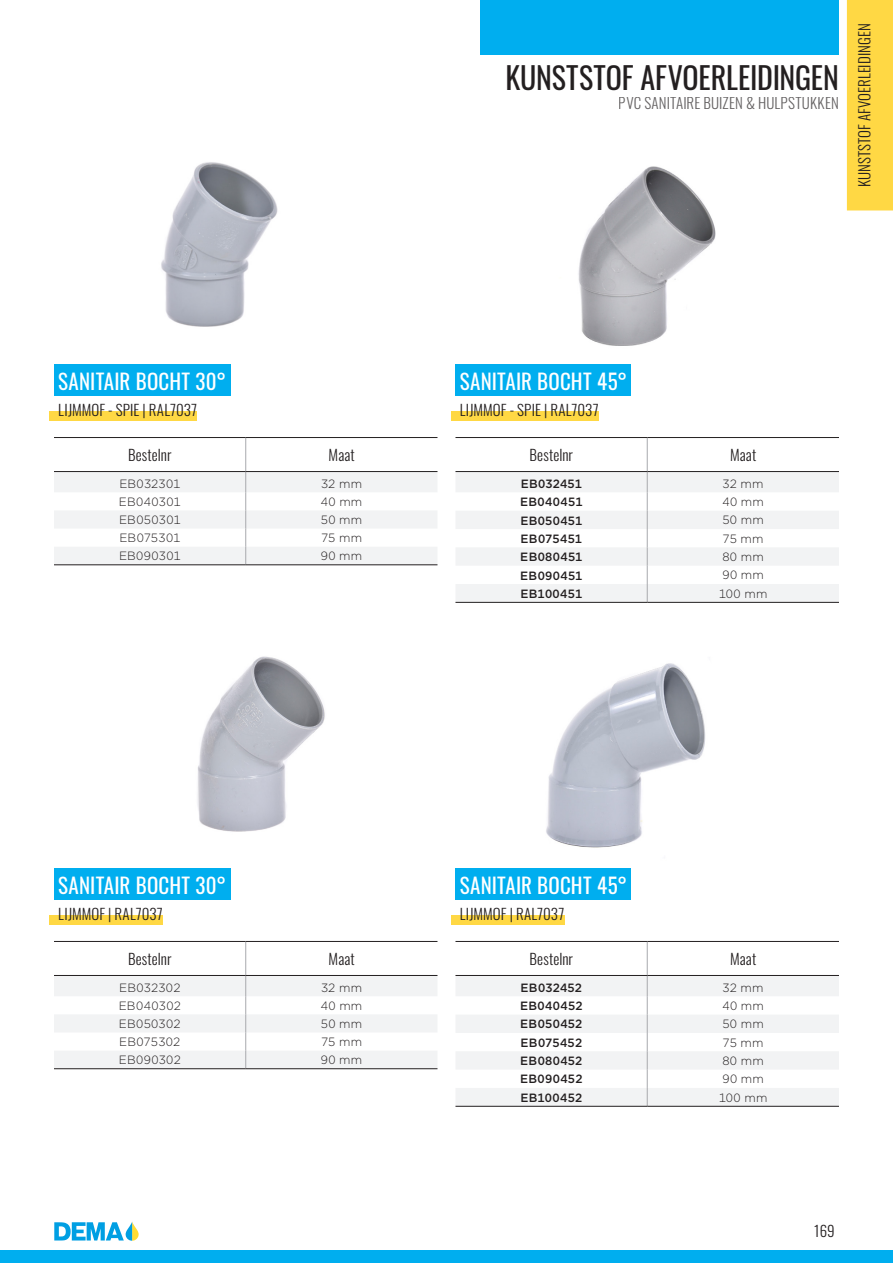
<style>
.page{position:relative;width:893px;height:1263px;background:#fff}
.page>*{position:absolute;margin:0;border:0;box-sizing:border-box;transform-origin:0 0}
.t1{font:30px "Oswald";letter-spacing:-.005em;color:#231f20}
.t2{font:21px "Oswald";letter-spacing:.015em;color:#fff}
.tabel_hoofding{font:300 15px "Oswald";letter-spacing:.01em;color:#231f20}
.t3{font:300 15px "Oswald";color:#231f20}
.tabel_rijen{font:300 12px "Gotham";letter-spacing:.02em;color:#231f20}
.tabel_rijen-2{font:500 12px "Gotham";letter-spacing:.03em;color:#231f20}
</style>
<div class="page">
<svg style="left:54px;top:1222px;width:85px;height:18px"></svg>
<div style="left:0;top:1250px;width:893px;height:13px;background:#00aeef"></div>
<div style="left:480px;top:0;width:359px;height:55px;background:#00aeef"></div>
<div style="left:847px;top:0;width:46px;height:210px;background:#ffd844"></div>
<img style="left:54px;top:162px;width:224px;height:203px">
<img style="left:54px;top:656px;width:271px;height:213px">
<div style="left:54px;top:365px;width:176px;height:31px;background:#00aeef"></div>
<div style="left:50px;top:411px;width:147px;height:10px;background:#ffd844"></div>
<svg style="left:54px;top:472px;width:383px;height:92px"></svg>
<hr style="left:54px;top:437px;width:192px;height:1px;background:#231f20">
<hr style="left:54px;top:471px;width:192px;height:1px;background:#231f20">
<hr style="left:246px;top:437px;width:191px;height:1px;background:#231f20">
<hr style="left:246px;top:471px;width:191px;height:1px;background:#231f20">
<hr style="left:245px;top:438px;width:1px;height:33px;background:#a8a9ad">
<hr style="left:54px;top:564px;width:192px;height:1px;background:#231f20">
<hr style="left:246px;top:564px;width:191px;height:1px;background:#231f20">
<svg style="left:54px;top:976px;width:383px;height:92px"></svg>
<hr style="left:54px;top:1068px;width:192px;height:1px;background:#231f20">
<hr style="left:246px;top:1068px;width:191px;height:1px;background:#231f20">
<hr style="left:54px;top:941px;width:192px;height:1px;background:#231f20">
<hr style="left:54px;top:975px;width:192px;height:1px;background:#231f20">
<hr style="left:246px;top:941px;width:191px;height:1px;background:#231f20">
<hr style="left:246px;top:975px;width:191px;height:1px;background:#231f20">
<hr style="left:245px;top:942px;width:1px;height:33px;background:#a8a9ad">
<div style="left:54px;top:869px;width:176px;height:31px;background:#00aeef"></div>
<div style="left:50px;top:915px;width:113px;height:10px;background:#ffd844"></div>
<img style="left:455px;top:166px;width:261px;height:199px">
<img style="left:455px;top:663px;width:251px;height:206px">
<div style="left:455px;top:365px;width:176px;height:31px;background:#00aeef"></div>
<div style="left:451px;top:411px;width:148px;height:10px;background:#ffd844"></div>
<svg style="left:455px;top:472px;width:384px;height:130px;fill:#f2f3f4"></svg>
<svg style="left:647px;top:472px;width:1px;height:130px"></svg>
<hr style="left:455px;top:602px;width:192px;height:1px;background:#231f20">
<hr style="left:647px;top:602px;width:192px;height:1px;background:#231f20">
<hr style="left:455px;top:437px;width:192px;height:1px;background:#231f20">
<hr style="left:455px;top:471px;width:192px;height:1px;background:#231f20">
<hr style="left:647px;top:437px;width:192px;height:1px;background:#231f20">
<hr style="left:647px;top:471px;width:192px;height:1px;background:#231f20">
<hr style="left:647px;top:438px;width:1px;height:33px;background:#a8a9ad">
<svg style="left:455px;top:976px;width:384px;height:130px;fill:#f2f3f4"></svg>
<svg style="left:647px;top:976px;width:1px;height:130px"></svg>
<hr style="left:455px;top:1106px;width:192px;height:1px;background:#231f20">
<hr style="left:647px;top:1106px;width:192px;height:1px;background:#231f20">
<hr style="left:455px;top:941px;width:192px;height:1px;background:#231f20">
<hr style="left:455px;top:975px;width:192px;height:1px;background:#231f20">
<hr style="left:647px;top:941px;width:192px;height:1px;background:#231f20">
<hr style="left:647px;top:975px;width:192px;height:1px;background:#231f20">
<hr style="left:647px;top:942px;width:1px;height:33px;background:#a8a9ad">
<div style="left:455px;top:869px;width:176px;height:31px;background:#00aeef"></div>
<div style="left:451px;top:915px;width:113px;height:10px;background:#ffd844"></div>
<p class="t2" style="left:58px;top:363px;width:169px">SANITAIR BOCHT 30°</p>
<p class="tabel_hoofding" style="left:58px;top:397px;width:140px">LIJMMOF - SPIE | RAL7037</p>
<p class="tabel_hoofding" style="left:128px;top:441px;width:45px">Bestelnr</p>
<p class="tabel_hoofding" style="left:329px;top:441px;width:28px">Maat</p>
<p class="tabel_rijen" style="left:119px;top:476px;width:63px">EB032301</p>
<p class="tabel_rijen" style="left:321px;top:476px;width:43px">32 mm</p>
<p class="tabel_rijen" style="left:119px;top:494px;width:63px">EB040301</p>
<p class="tabel_rijen" style="left:321px;top:494px;width:43px">40 mm</p>
<p class="tabel_rijen" style="left:119px;top:512px;width:63px">EB050301</p>
<p class="tabel_rijen" style="left:321px;top:512px;width:43px">50 mm</p>
<p class="tabel_rijen" style="left:119px;top:530px;width:62px">EB075301</p>
<p class="tabel_rijen" style="left:321px;top:530px;width:43px">75 mm</p>
<p class="tabel_rijen" style="left:119px;top:548px;width:63px">EB090301</p>
<p class="tabel_rijen" style="left:321px;top:548px;width:43px">90 mm</p>
<h1 class="t1" style="left:505px;top:51px;width:335px">KUNSTSTOF AFVOERLEIDINGEN</h1>
<p class="tabel_hoofding" style="left:619px;top:90px;width:222px">PVC SANITAIRE BUIZEN &amp; HULPSTUKKEN</p>
<p class="t3" style="left:851px;top:187px;width:165px;rotate:-90deg">KUNSTSTOF AFVOERLEIDINGEN</p>
<p class="t2" style="left:460px;top:363px;width:169px">SANITAIR BOCHT 45°</p>
<p class="tabel_hoofding" style="left:460px;top:397px;width:140px">LIJMMOF - SPIE | RAL7037</p>
<p class="tabel_hoofding" style="left:530px;top:441px;width:45px">Bestelnr</p>
<p class="tabel_hoofding" style="left:730px;top:441px;width:28px">Maat</p>
<p class="tabel_rijen-2" style="left:521px;top:476px;width:63px">EB032451</p>
<p class="tabel_rijen" style="left:723px;top:476px;width:43px">32 mm</p>
<p class="tabel_rijen-2" style="left:520px;top:494px;width:64px">EB040451</p>
<p class="tabel_rijen" style="left:722px;top:494px;width:43px">40 mm</p>
<p class="tabel_rijen-2" style="left:520px;top:512px;width:64px">EB050451</p>
<p class="tabel_rijen" style="left:722px;top:513px;width:43px">50 mm</p>
<p class="tabel_rijen-2" style="left:521px;top:531px;width:63px">EB075451</p>
<p class="tabel_rijen" style="left:723px;top:531px;width:43px">75 mm</p>
<p class="tabel_rijen-2" style="left:520px;top:549px;width:64px">EB080451</p>
<p class="tabel_rijen" style="left:722px;top:549px;width:43px">80 mm</p>
<p class="tabel_rijen-2" style="left:520px;top:567px;width:64px">EB090451</p>
<p class="tabel_rijen" style="left:722px;top:568px;width:43px">90 mm</p>
<p class="tabel_rijen-2" style="left:520px;top:586px;width:63px">EB100451</p>
<p class="tabel_rijen" style="left:719px;top:586px;width:50px">100 mm</p>
<p class="t2" style="left:58px;top:867px;width:169px">SANITAIR BOCHT 30°</p>
<p class="tabel_hoofding" style="left:58px;top:901px;width:106px">LIJMMOF | RAL7037</p>
<p class="tabel_hoofding" style="left:128px;top:945px;width:45px">Bestelnr</p>
<p class="tabel_hoofding" style="left:329px;top:945px;width:28px">Maat</p>
<p class="tabel_rijen" style="left:119px;top:980px;width:63px">EB032302</p>
<p class="tabel_rijen" style="left:321px;top:980px;width:43px">32 mm</p>
<p class="tabel_rijen" style="left:119px;top:998px;width:64px">EB040302</p>
<p class="tabel_rijen" style="left:321px;top:998px;width:43px">40 mm</p>
<p class="tabel_rijen" style="left:119px;top:1016px;width:63px">EB050302</p>
<p class="tabel_rijen" style="left:321px;top:1016px;width:43px">50 mm</p>
<p class="tabel_rijen" style="left:119px;top:1034px;width:63px">EB075302</p>
<p class="tabel_rijen" style="left:321px;top:1034px;width:43px">75 mm</p>
<p class="tabel_rijen" style="left:119px;top:1052px;width:64px">EB090302</p>
<p class="tabel_rijen" style="left:321px;top:1052px;width:43px">90 mm</p>
<p class="t2" style="left:460px;top:867px;width:169px">SANITAIR BOCHT 45°</p>
<p class="tabel_hoofding" style="left:460px;top:901px;width:106px">LIJMMOF | RAL7037</p>
<p class="tabel_hoofding" style="left:530px;top:945px;width:45px">Bestelnr</p>
<p class="tabel_hoofding" style="left:730px;top:945px;width:28px">Maat</p>
<p class="tabel_rijen-2" style="left:521px;top:980px;width:63px">EB032452</p>
<p class="tabel_rijen" style="left:723px;top:980px;width:43px">32 mm</p>
<p class="tabel_rijen-2" style="left:520px;top:998px;width:64px">EB040452</p>
<p class="tabel_rijen" style="left:722px;top:998px;width:43px">40 mm</p>
<p class="tabel_rijen-2" style="left:520px;top:1016px;width:64px">EB050452</p>
<p class="tabel_rijen" style="left:722px;top:1016px;width:43px">50 mm</p>
<p class="tabel_rijen-2" style="left:520px;top:1035px;width:63px">EB075452</p>
<p class="tabel_rijen" style="left:723px;top:1035px;width:43px">75 mm</p>
<p class="tabel_rijen-2" style="left:520px;top:1053px;width:64px">EB080452</p>
<p class="tabel_rijen" style="left:722px;top:1053px;width:43px">80 mm</p>
<p class="tabel_rijen-2" style="left:520px;top:1071px;width:64px">EB090452</p>
<p class="tabel_rijen" style="left:722px;top:1071px;width:43px">90 mm</p>
<p class="tabel_rijen-2" style="left:520px;top:1090px;width:63px">EB100452</p>
<p class="tabel_rijen" style="left:719px;top:1090px;width:50px">100 mm</p>
<p class="tabel_hoofding" style="left:814px;top:1218px;width:22px">169</p>
</div>
